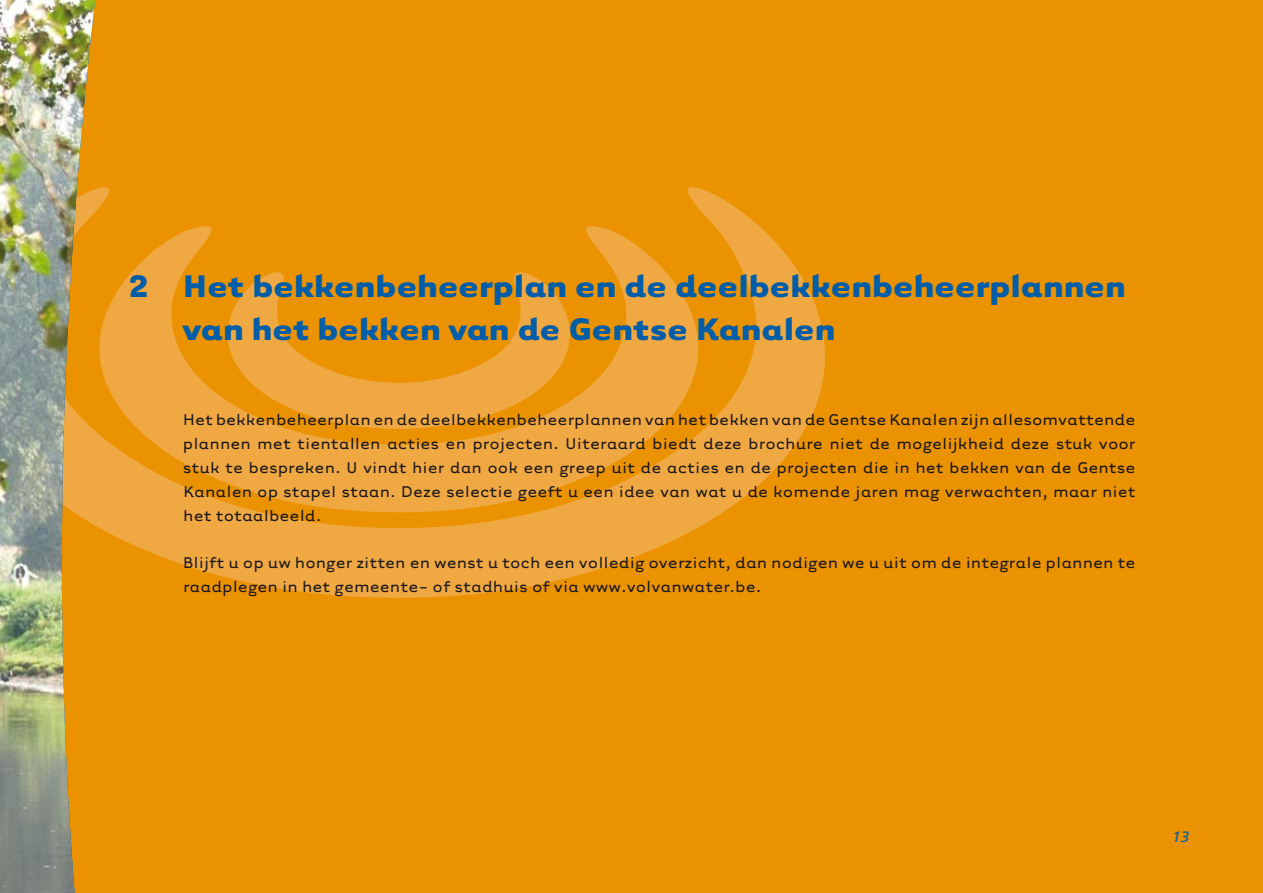
<style>
.page{position:relative;width:1263px;height:893px;background:#ea9200}
.page>*{position:absolute;margin:0;border:0;box-sizing:border-box;transform-origin:0 0}
.t1{font:700 36px/43.2px "Tarzana Wide";color:#005da8}
.t2{font:18px/23.9px "Tarzana Wide";color:#1a171b;text-align:justify}
.t3{font:italic 15px "Frutiger LT Std";color:#005da8}
</style>
<div class="page">
<svg style="left:97px;top:187px;width:728px;height:411px"></svg>
<img style="left:0;top:0;width:97px;height:893px">
<h1 class="t1" style="left:183px;top:262px;width:944px;text-indent:-55px">2 Het bekkenbeheerplan en de deelbekkenbeheerplannen van het bekken van de Gentse Kanalen</h1>
<p class="t2" style="left:183px;top:407px;width:954px">HetbekkenbeheerplanendedeelbekkenbeheerplannenvanhetbekkenvandeGentseKanalenzijnallesomvattende plannen met tientallen acties en projecten. Uiteraard biedt deze brochure niet de mogelijkheid deze stuk voor stuk te bespreken. U vindt hier dan ook een greep uit de acties en de projecten die in het bekken van de Gentse Kanalen op stapel staan. Deze selectie geeft u een idee van wat u de komende jaren mag verwachten, maar niet het totaalbeeld.</p>
<p class="t2" style="left:183px;top:550px;width:954px">Blijft u op uw honger zitten en wenst u toch een volledig overzicht, dan nodigen we u uit om de integrale plannen te raadplegen in het gemeente- of stadhuis of via www.volvanwater.be.</p>
<p class="t3" style="left:1174px;top:828px;width:9px">13</p>
</div>
